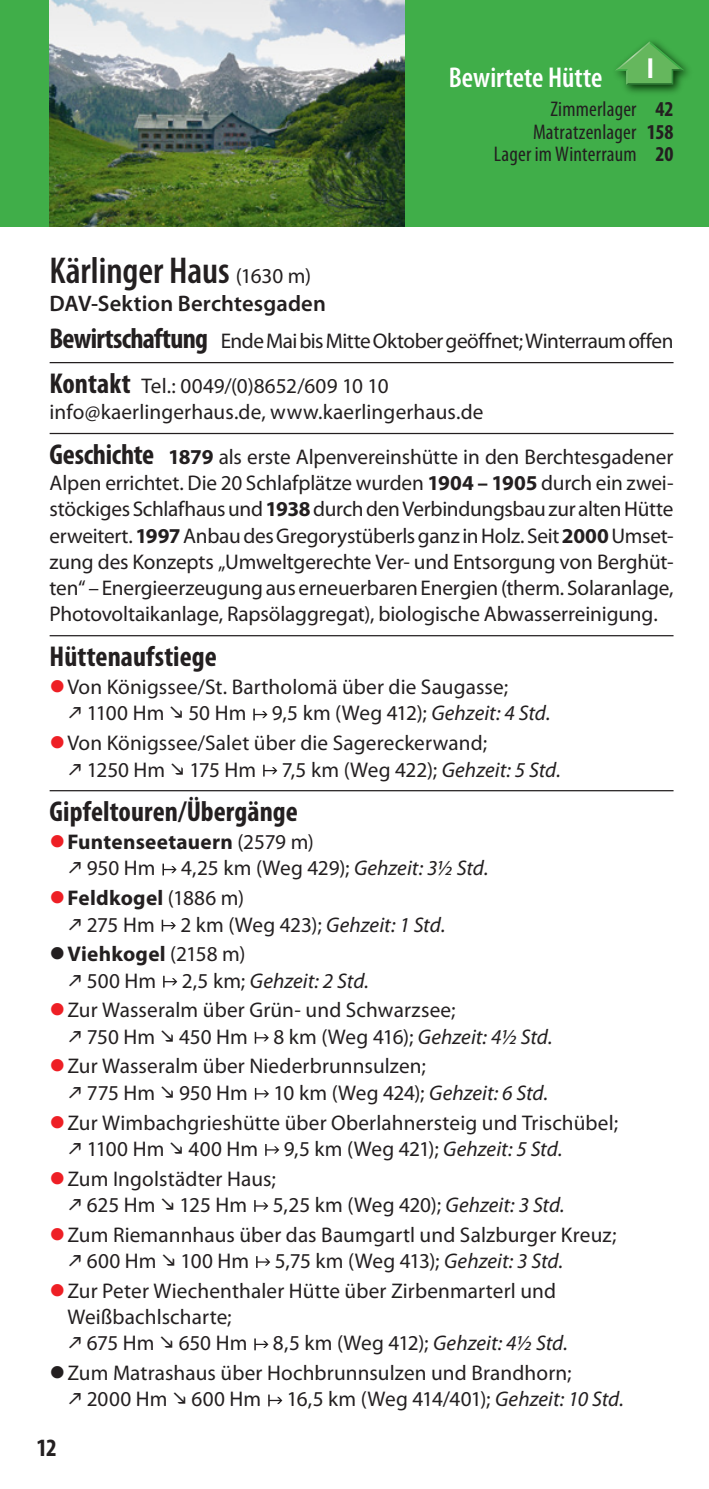
<style>
.page{position:relative;width:709px;height:1489px;background:#fff}
.page>*{position:absolute;margin:0;border:0;box-sizing:border-box;transform-origin:0 0}
.t1{font:600 condensed 37.5px "Myriad Pro";color:#231f20}
.t2{font:700 condensed 29px "Myriad Pro";color:#fff}
.t3{font:700 condensed 28.75px "Myriad Pro";color:#231f20}
.t4{font:600 condensed 28.75px "Myriad Pro";color:#fff}
.t5{font:700 condensed 25px "Myriad Pro";color:#231f20}
.t6{font:600 22.5px "Myriad Pro";letter-spacing:.005em;color:#231f20}
.t7{font:21.25px/26.2px "Myriad Pro";letter-spacing:.005em;color:#231f20}
.t8{font:21.25px/44.5px "Myriad Pro";letter-spacing:-.02em;color:#231f20}
.t9{font:condensed 21.25px/22.5px "Myriad Pro";letter-spacing:.01em;color:#231f20;text-align:right}
.s1{font-weight:700}
.s2{font-weight:400;font-stretch:normal;font-size:21.25px}
.s3{font-weight:700;font-stretch:condensed;font-size:28.75px}
.s4{font-style:italic}
</style>
<div class="page">
<div style="left:0;top:0;width:709px;height:227px;background:#40ae49"></div>
<img style="left:50px;top:0;width:354px;height:227px">
<hr style="left:50px;top:362px;width:623px;height:1px;background:#231f20">
<hr style="left:50px;top:433px;width:623px;height:1px;background:#231f20">
<hr style="left:50px;top:635px;width:623px;height:1px;background:#231f20">
<hr style="left:50px;top:790px;width:623px;height:1px;background:#231f20">
<svg style="left:253px;top:708px;width:14px;height:12px"></svg>
<svg style="left:263px;top:764px;width:14px;height:12px"></svg>
<svg style="left:162px;top:863px;width:15px;height:12px"></svg>
<svg style="left:162px;top:919px;width:14px;height:12px"></svg>
<svg style="left:163px;top:975px;width:14px;height:12px"></svg>
<svg style="left:255px;top:1031px;width:14px;height:12px"></svg>
<svg style="left:255px;top:1087px;width:14px;height:12px"></svg>
<svg style="left:265px;top:1144px;width:14px;height:11px"></svg>
<svg style="left:254px;top:1200px;width:14px;height:11px"></svg>
<svg style="left:256px;top:1256px;width:14px;height:11px"></svg>
<svg style="left:254px;top:1338px;width:14px;height:12px"></svg>
<svg style="left:268px;top:1394px;width:14px;height:12px"></svg>
<img style="left:624px;top:64px;width:65px;height:29px">
<svg style="left:616px;top:41px;width:68px;height:44px"></svg>
<h2 class="t2" style="left:646px;top:50px;width:9px">I</h2>
<h3 class="t4" style="left:449px;top:59px;width:155px">Bewirtete Hütte</h3>
<p class="t9" style="left:494px;top:98px;width:181px">Zimmerlager <span class="s1">42<br></span>Matratzenlager <span class="s1">158<br></span>Lager im Winterraum <span class="s1">20</span></p>
<h1 class="t1" style="left:50px;top:248px;width:263px">Kärlinger Haus <span class="s2">(1630 m)</span></h1>
<p class="t6" style="left:50px;top:289px;width:278px">DAV-Sektion Berchtesgaden</p>
<p class="t8" style="left:50px;top:319px;width:625px"><span class="s3">Bewirtschaftung</span> Ende Mai bis Mitte Oktober geöffnet; Winterraum offen<br><span class="s3">Kontakt</span> Tel.: 0049/(0)8652/609 10 10</p>
<p class="t7" style="left:50px;top:389px;width:625px;line-height:44.5px">info@kaerlingerhaus.de, www.kaerlingerhaus.de<br><span class="s3">Geschichte</span> <span class="s1">1879</span> als erste Alpenvereinshütte in den Berchtesgadener</p>
<p class="t7" style="left:50px;top:469px;width:625px;text-align:justify">Alpen errichtet. Die 20 Schlafplätze wurden <span class="s1">1904 – 1905</span> durch ein zwei&shy;stöckiges Schlafhaus und <span class="s1">1938</span> durch den Verbindungsbau zur alten Hütte erweitert. <span class="s1">1997</span> Anbau des Gregorystüberls ganz in Holz. Seit <span class="s1">2000</span> Umset&shy;zung des Konzepts „Umweltgerechte Ver- und Entsorgung von Berghüt&shy;ten“ – Energieerzeugung aus erneuerbaren Energien (therm. Solaranlage, Photovoltaikanlage, Rapsölaggregat), biologische Abwasserreinigung.</p>
<h3 class="t3" style="left:50px;top:638px;width:169px">Hüttenaufstiege</h3>
<p class="t7" style="left:87px;top:673px;width:465px;text-indent:-19px">Von Königssee/St. Bartholomä über die Saugasse;<br>1100 Hm 50 Hm 9,5 km (Weg 412); <span class="s4">Gehzeit: 4 Std.</span></p>
<p class="t7" style="left:87px;top:729px;width:475px;text-indent:-19px">Von Königssee/Salet über die Sagereckerwand;<br>1250 Hm 175 Hm 7,5 km (Weg 422); <span class="s4">Gehzeit: 5 Std.</span></p>
<h3 class="t3" style="left:50px;top:793px;width:250px">Gipfeltouren/Übergänge</h3>
<p class="t7" style="left:87px;top:828px;width:403px;text-indent:-20px"><span class="s1">Funtenseetauern</span> (2579 m)<br>950 Hm 4,25 km (Weg 429); <span class="s4">Gehzeit: 3½ Std.</span></p>
<p class="t7" style="left:87px;top:884px;width:360px;text-indent:-19px"><span class="s1">Feldkogel</span> (1886 m)<br>275 Hm 2 km (Weg 423); <span class="s4">Gehzeit: 1 Std.</span></p>
<p class="t7" style="left:87px;top:940px;width:284px;text-indent:-19px"><span class="s1">Viehkogel</span> (2158 m)<br>500 Hm 2,5 km; <span class="s4">Gehzeit: 2 Std.</span></p>
<p class="t7" style="left:87px;top:996px;width:467px;text-indent:-19px">Zur Wasseralm über Grün- und Schwarzsee;<br>750 Hm 450 Hm 8 km (Weg 416); <span class="s4">Gehzeit: 4½ Std.</span></p>
<p class="t7" style="left:87px;top:1052px;width:463px;text-indent:-19px">Zur Wasseralm über Niederbrunnsulzen;<br>775 Hm 950 Hm 10 km (Weg 424); <span class="s4">Gehzeit: 6 Std.</span></p>
<p class="t7" style="left:87px;top:1108px;width:533px;text-indent:-19px">Zur Wimbachgrieshütte über Oberlahnersteig und Trischübel;<br>1100 Hm 400 Hm 9,5 km (Weg 421); <span class="s4">Gehzeit: 5 Std.</span></p>
<p class="t7" style="left:87px;top:1164px;width:479px;text-indent:-19px">Zum Ingolstädter Haus;<br>625 Hm 125 Hm 5,25 km (Weg 420); <span class="s4">Gehzeit: 3 Std.</span></p>
<p class="t7" style="left:87px;top:1220px;width:531px;text-indent:-19px">Zum Riemannhaus über das Baumgartl und Salzburger Kreuz;<br>600 Hm 100 Hm 5,75 km (Weg 413); <span class="s4">Gehzeit: 3 Std.</span></p>
<p class="t7" style="left:67px;top:1276px;width:490px">Zur Peter Wiechenthaler Hütte über Zirbenmarterl und<br>Weißbachlscharte;</p>
<p class="t7" style="left:67px;top:1327px;width:506px;line-height:29.8px;text-align:right">675 Hm 650 Hm 8,5 km (Weg 412); <span class="s4">Gehzeit: 4½ Std.<br></span>Zum Matrashaus über Hochbrunnsulzen und Brandhorn;</p>
<p class="t7" style="left:87px;top:1385px;width:538px">2000 Hm 600 Hm 16,5 km (Weg 414/401); <span class="s4">Gehzeit: 10 Std.</span></p>
<p class="t5" style="left:36px;top:1431px;width:22px">12</p>
</div>
